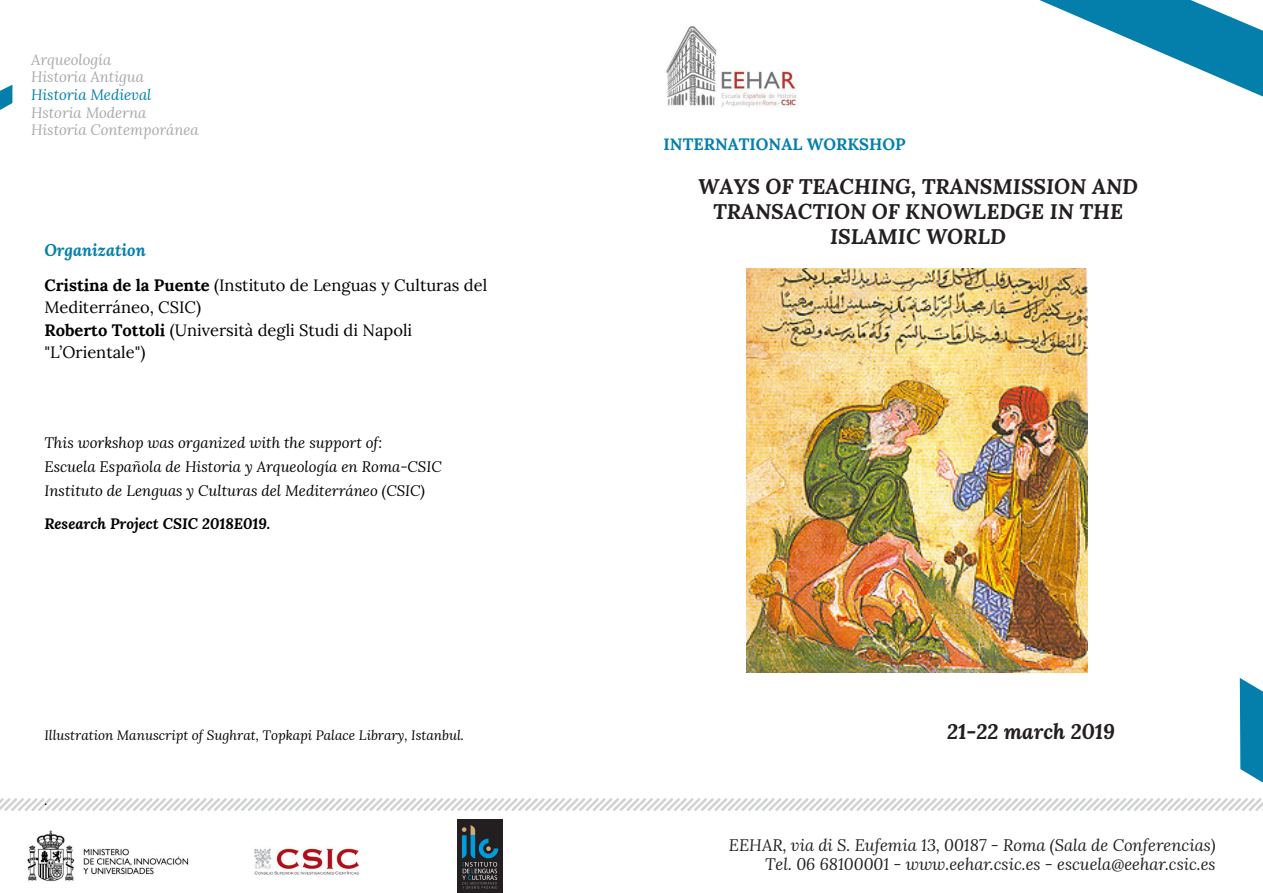
<style>
.page{position:relative;width:1263px;height:893px;background:#fff}
.page>*{position:absolute;margin:0;border:0;box-sizing:border-box;transform-origin:0 0}
.Lora_bold_italic_10{font:italic 700 21px/25.2px "Lora";color:#231f20;text-align:center}
.t1{font:16.5px/22.5px "Lora";color:#000}
.Lora_bold_italic_10-2{font:italic 16.5px/19.8px "Lora";color:#231f20;text-align:right}
.t2{font:700 16.5px "Lora";color:#047fac}
.t3{font:italic 15px/24.2px "Lora";color:#000}
.t4{font:italic 700 15px "Lora";color:#000}
.t5{font:italic 14.85px "Lora";color:#a8a9ad}
.t6{font:italic 14.85px "Lora";color:#047fac}
.t7{font:italic 13.5px "Lora";color:#000}
.s1{font-weight:700;font-style:italic;color:#047fac}
.s2{font-weight:700}
.s3{font-style:inherit}
</style>
<div class="page">
<img style="left:665px;top:26px;width:132px;height:82px">
<svg style="left:0;top:798px;width:1263px;height:13px"></svg>
<svg style="left:1240px;top:678px;width:23px;height:105px"></svg>
<img style="left:254px;top:848px;width:105px;height:27px">
<img style="left:27px;top:830px;width:162px;height:52px">
<svg style="left:1039px;top:0;width:224px;height:97px"></svg>
<svg style="left:0;top:85px;width:12px;height:25px"></svg>
<img style="left:746px;top:269px;width:341px;height:403px">
<img style="left:457px;top:819px;width:46px;height:74px">
<p class="t5" style="left:31px;top:49px;width:82px">Arqueología</p>
<p class="t5" style="left:31px;top:67px;width:114px">Historia Antigua</p>
<p class="t6" style="left:31px;top:85px;width:122px">Historia Medieval</p>
<p class="t5" style="left:31px;top:102px;width:117px">Hstoria Moderna</p>
<p class="t5" style="left:31px;top:120px;width:169px">Historia Contemporánea</p>
<p class="t1" style="left:44px;top:231px;width:444px;line-height:35px"><span class="s1">Organization<br></span><span class="s2">Cristina de la Puente</span> (Instituto de Lenguas y Culturas del</p>
<p class="t1" style="left:44px;top:295px;width:369px">Mediterráneo, CSIC)<br><span class="s2">Roberto Tottoli</span> (<span class="s3">Università degli Studi di</span> Napoli <span class="s3">"</span>L’Orientale<span class="s3">"</span>)</p>
<p class="t3" style="left:44px;top:430px;width:399px"><span class="s3">This workshop was organized with the support of:<br></span>Escuela Española de Historia y Arqueología en Roma-CSIC<br>Instituto de Lenguas y Culturas del Mediterráneo (CSIC)</p>
<p class="t4" style="left:44px;top:513px;width:227px">Research Project CSIC 2018E019.</p>
<p class="t7" style="left:44px;top:726px;width:421px"><span class="s3">Illustration</span> Manuscript of Sughrat, Topkapi Palace Library, Istanbul.</p>
<p class="t7" style="left:44px;top:791px;width:5px">.</p>
<p class="t2" style="left:663px;top:131px;width:244px">INTERNATIONAL WOR<span class="s3">K</span>SHOP</p>
<p class="Lora_bold_italic_10" style="left:698px;top:173px;width:441px">WAYS OF TEACHING, TRANSMISSION AND<br>TRANSACTION OF KNOWLEDGE IN THE<br>ISLAMIC WORLD</p>
<p class="Lora_bold_italic_10" style="left:947px;top:718px;width:169px">21-22 mar<span class="s3">ch</span> 2019</p>
<p class="Lora_bold_italic_10-2" style="left:729px;top:835px;width:488px">EEHAR, via di S. Eufemia 13, 00187 - Roma (Sala de Conferencias)<br>Tel. 06 68100001 - www.eehar.csic.es - escuela@eehar.csic.es</p>
</div>
